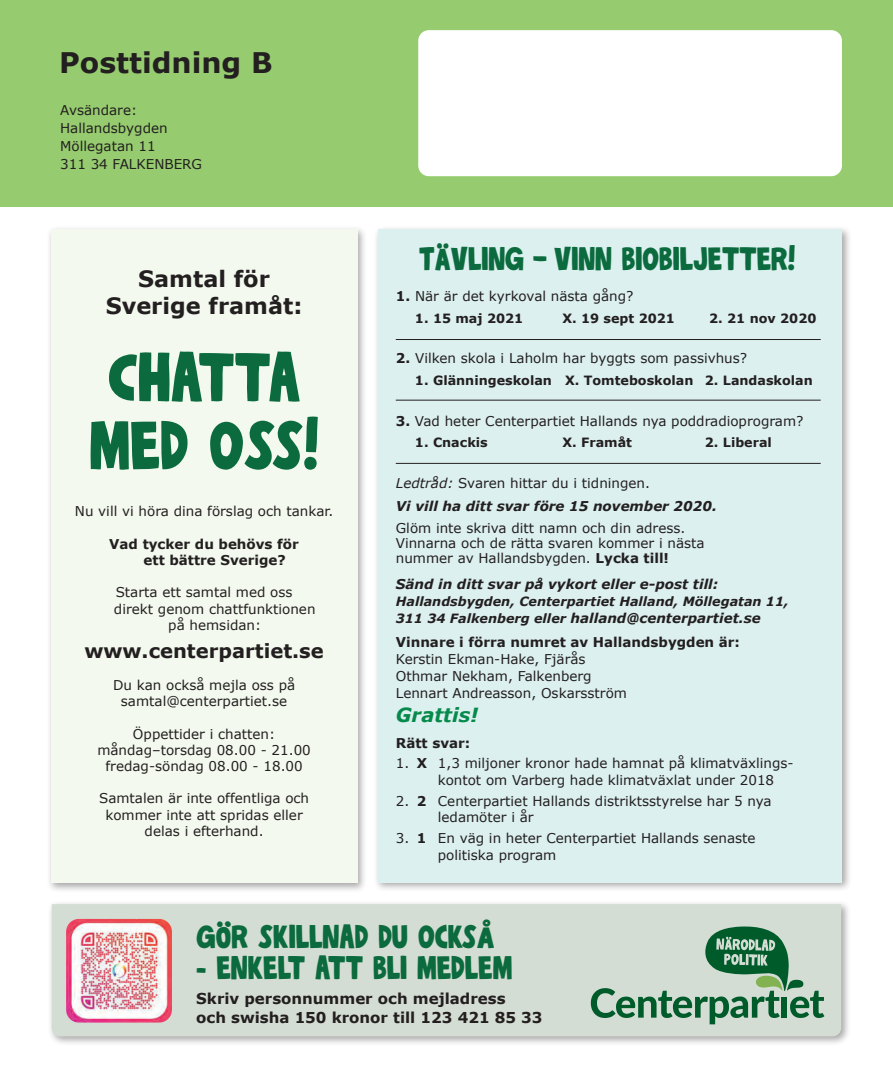
<style>
.page{position:relative;width:893px;height:1085px;background:#fff}
.page>*{position:absolute;margin:0;border:0;box-sizing:border-box;transform-origin:0 0}
.t1{font:69.3px/67.9px "Center Font";color:#0b6b3e}
.t2{font:33.3px "Center Font";color:#0b6b3e}
.t3{font:33px "Center Font";color:#0b6b3e}
.t4{font:700 28.35px "Verdana";color:#231f20}
.t5{font:700 22.5px/27.5px "Verdana";color:#231f20;text-align:center}
.t6{font:700 19.5px "Verdana";color:#231f20}
.t7{font:italic 700 19.5px "Verdana";color:#068a4b}
.t8{font:700 15px/19.5px "Verdana";color:#231f20}
.t9{font:13.5px/16.2px "Verdana";color:#231f20}
.t10{font:700 13.5px/23.7px "Verdana";color:#231f20}
.t11{font:italic 700 13.5px/23.5px "Verdana";color:#231f20}
.t12{font:700 12.75px "Verdana";color:#231f20}
.t13{font:italic 700 12.75px "Verdana";color:#231f20}
.s1{font-weight:700}
.s2{font-weight:400}
.s3{font-weight:400;font-style:normal}
.s4{font-style:italic;font-size:12.75px}
.s5{font-style:italic}
</style>
<div class="page">
<div style="left:0;top:0;width:893px;height:206px;background:#96cc6f"></div>
<div style="left:418px;top:30px;width:424px;height:146px;background:#fff;border-radius:11px"></div>
<div style="left:374px;top:225px;width:478px;height:667px;background:#231f20;opacity:.4"></div>
<div style="left:378px;top:229px;width:464px;height:653px;background:#dcf0ef"></div>
<div style="left:48px;top:899px;width:803px;height:147px;background:#231f20;opacity:.4"></div>
<div style="left:52px;top:904px;width:789px;height:132px;background:#d4ddd3"></div>
<svg style="left:591px;top:926px;width:233px;height:98px;background:#9ebba7"></svg>
<hr style="left:396px;top:463px;width:425px;height:1px;background:#231f20">
<hr style="left:396px;top:339px;width:425px;height:1px;background:#231f20">
<hr style="left:396px;top:400px;width:425px;height:1px;background:#231f20">
<img style="left:66px;top:918px;width:106px;height:104px">
<div style="left:47px;top:225px;width:320px;height:668px;background:#231f20;opacity:.4"></div>
<div style="left:51px;top:230px;width:306px;height:652px;background:#f3f9ee"></div>
<h3 class="t4" style="left:59px;top:44px;width:215px">Posttidning B</h3>
<p class="t9" style="left:60px;top:100px;width:143px;line-height:18px">Avsändare:<br>Hallandsbygden<br>Möllegatan 11<br>311 34 FALKENBERG</p>
<h3 class="t5" style="left:106px;top:264px;width:198px">Samtal för<br>Sverige framåt:</h3>
<h1 class="t1" style="left:89px;top:342px;width:231px">CHATTA<br>MED OSS!</h1>
<p class="t9" style="left:75px;top:503px;width:260px">Nu vill vi höra dina förslag och tankar.</p>
<p class="t10" style="left:144px;top:535px;width:157px;line-height:16.2px;text-indent:-34px">Vad tycker du behövs för ett bättre Sverige?</p>
<p class="t9" style="left:116px;top:584px;width:178px">Starta ett samtal med oss</p>
<p class="t9" style="left:114px;top:600px;width:203px">direkt genom chattfunktionen</p>
<p class="t9" style="left:168px;top:616px;width:94px">på hemsidan:</p>
<h3 class="t6" style="left:84px;top:638px;width:241px">www.centerpartiet.se</h3>
<p class="t9" style="left:113px;top:676px;width:184px;text-align:center">Du kan också mejla oss på samtal@centerpartiet.se</p>
<p class="t9" style="left:97px;top:725px;width:215px;text-align:center">Öppettider i chatten: måndag–torsdag 08.00 - 21.00 fredag-söndag 08.00 - 18.00</p>
<p class="t9" style="left:99px;top:789px;width:212px;text-align:center">Samtalen är inte offentliga och kommer inte att spridas eller delas i efterhand.</p>
<h3 class="t3" style="left:419px;top:239px;width:377px">TÄVLING – VINN BIOBILJETTER!</h3>
<p class="t9" style="left:396px;top:288px;width:239px"><span class="s1">1.</span> När är det kyrkoval nästa gång?</p>
<p class="t12" style="left:415px;top:310px;width:110px">1. 15 maj 2021</p>
<p class="t12" style="left:562px;top:310px;width:114px">X. 19 sept 2021</p>
<p class="t12" style="left:709px;top:310px;width:109px">2. 21 nov 2020</p>
<p class="t9" style="left:396px;top:350px;width:353px"><span class="s1">2.</span> Vilken skola i Laholm har byggts som passivhus?</p>
<p class="t12" style="left:415px;top:372px;width:399px">1. Glänningeskolan X. Tomteboskolan 2. Landaskolan</p>
<p class="t9" style="left:396px;top:412px;width:409px"><span class="s1">3.</span> Vad heter Centerpartiet Hallands nya poddradioprogram?</p>
<p class="t12" style="left:415px;top:434px;width:74px">1. Cnackis</p>
<p class="t12" style="left:562px;top:434px;width:71px">X. Framåt</p>
<p class="t12" style="left:705px;top:434px;width:69px">2. Liberal</p>
<p class="t11" style="left:396px;top:470px;width:323px"><span class="s2">Ledtråd:</span> <span class="s3">Svaren hittar du i tidningen.<br></span>Vi vill ha ditt svar före 15 november 2020.</p>
<p class="t9" style="left:396px;top:520px;width:310px;line-height:15px">Glöm inte skriva ditt namn och din adress.<br>Vinnarna och de rätta svaren kommer i nästa nummer av Hallandsbygden. <span class="s1">Lycka till!</span></p>
<p class="t11" style="left:396px;top:571px;width:324px">Sänd in ditt svar på vykort eller e-post till:</p>
<p class="t13" style="left:396px;top:593px;width:394px">Hallandsbygden, Centerpartiet Halland, Möllegatan 11,</p>
<p class="t10" style="left:396px;top:606px;width:366px"><span class="s4">311 34 Falkenberg eller</span> <span class="s5">halland@centerpartiet.se<br></span>Vinnare i förra numret av Hallandsbygden är:</p>
<p class="t9" style="left:396px;top:649px;width:233px;line-height:17.1px">Kerstin Ekman-Hake, Fjärås<br>Othmar Nekham, Falkenberg<br>Lennart Andreasson, Oskarsström</p>
<h3 class="t7" style="left:396px;top:702px;width:84px">Grattis!</h3>
<p class="t10" style="left:396px;top:730px;width:76px">Rätt svar:</p>
<p class="t9" style="left:438px;top:754px;width:357px;text-indent:-42px">1. <span class="s1">X</span> 1,3 miljoner kronor hade hamnat på klimatväxlings&shy;kontot om Varberg hade klimatväxlat under 2018</p>
<p class="t9" style="left:438px;top:792px;width:335px;text-indent:-42px">2. <span class="s1">2</span> Centerpartiet Hallands distriktsstyrelse har 5 nya ledamöter i år</p>
<p class="t9" style="left:438px;top:829px;width:319px;text-indent:-42px">3. <span class="s1">1</span> En väg in heter Centerpartiet Hallands senaste politiska program</p>
<h2 class="t2" style="left:196px;top:917px;width:300px">GÖR SKILLNAD DU OCKSÅ</h2>
<h2 class="t2" style="left:196px;top:948px;width:317px">- ENKELT ATT BLI MEDLEM</h2>
<p class="t8" style="left:196px;top:987px;width:348px">Skriv personnummer och mejladress<br>och swisha 150 kronor till 123 421 85 33</p>
</div>
